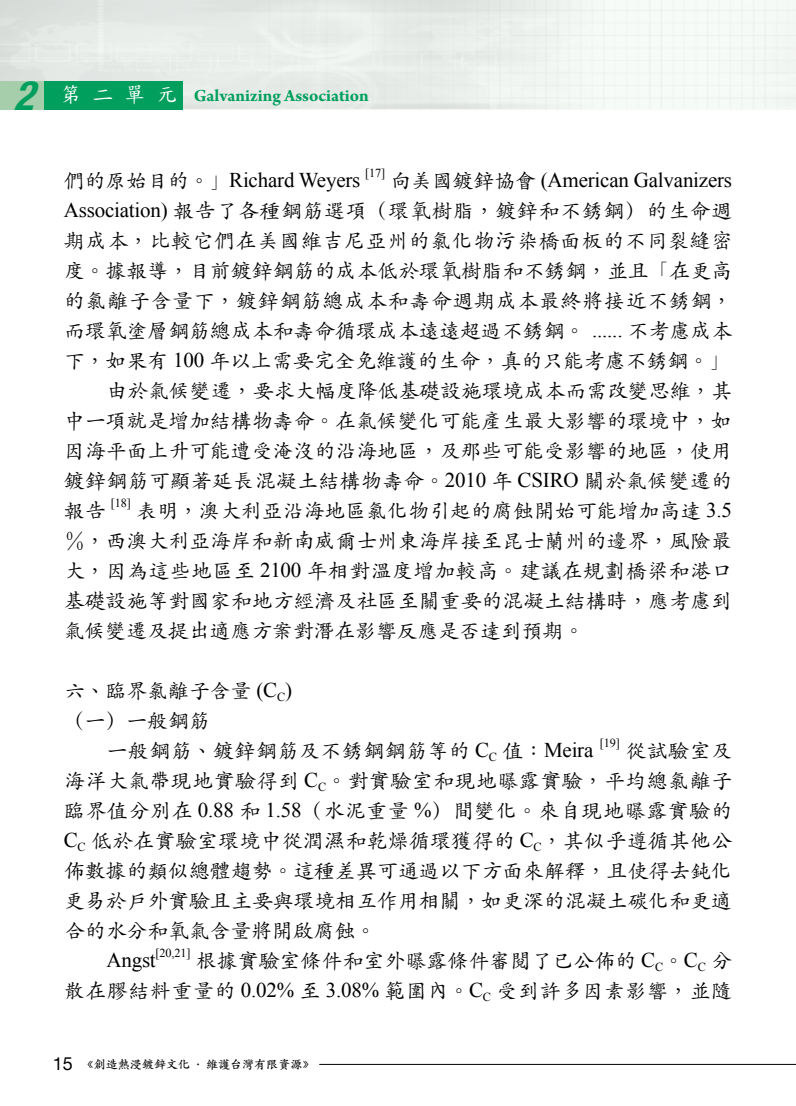
<style>
.page{position:relative;width:796px;height:1106px;background:#fff}
.page>*{position:absolute;margin:0;border:0;box-sizing:border-box;transform-origin:0 0}
.t1{font:italic 700 condensed 40.65px "Helvetica Neue";color:#009f5d}
.t2{font:21px/30px "ST Kaiti TC";letter-spacing:-.005em;color:#000;text-align:justify}
.t3{font:21px "ST Kaiti TC";letter-spacing:.03em;color:#000}
.t4{font:21px "Times New Roman";letter-spacing:-.01em;color:#000}
.t5{font:21px "ST Kaiti TC";letter-spacing:.025em;color:#000}
.t6{font:21px "ST Kaiti TC";letter-spacing:.02em;color:#000}
.t7{font:700 18px "Arno Pro";color:#009f5d}
.t8{font:12.3px "Times New Roman";letter-spacing:-.01em;color:#000}
.t9{font:700 12px "ST Kaiti TC";color:#000}
.s1{font-family:"ST Kaiti TC"}
.s2{font-family:"Times New Roman"}
.s3{font-family:"Helvetica Neue";font-weight:400;font-size:18px}
</style>
<div class="page">
<hr style="left:0;top:110px;width:795px;height:1px;background:#f4f9f4">
<div style="left:0;top:81px;width:183px;height:29px;background:#009f5d"></div>
<div style="left:0;top:81px;width:43px;height:29px;background:#a6ceaa"></div>
<hr style="left:319px;top:1064px;width:476px;height:1px;background:#000">
<h1 class="t1" style="left:14px;top:61px;width:38px">2</h1>
<p class="t7" style="left:194px;top:85px;width:176px">Galvanizing Association</p>
<p class="t4" style="left:64px;top:165px;width:298px"><span class="s1">們的原始目的︒」</span>Richard Weyers</p>
<p class="t8" style="left:365px;top:165px;width:22px">[17]</p>
<p class="t4" style="left:390px;top:165px;width:343px"><span class="s1">向美國鍍鋅協會</span> (American Galvanizers</p>
<p class="t5" style="left:64px;top:197px;width:669px"><span class="s2">Association)</span> 報告了各種鋼筋選項（環氧樹脂，鍍鋅和不銹鋼）的生命週</p>
<p class="t3" style="left:64px;top:227px;width:669px">期成本，比較它們在美國維吉尼亞州的氯化物污染橋面板的不同裂縫密</p>
<p class="t2" style="left:64px;top:254px;width:669px">度︒據報導，目前鍍鋅鋼筋的成本低於環氧樹脂和不銹鋼，並且「在更高</p>
<p class="t3" style="left:64px;top:287px;width:669px">的氯離子含量下，鍍鋅鋼筋總成本和壽命週期成本最終將接近不銹鋼，</p>
<p class="t2" style="left:64px;top:314px;width:669px">而環氧塗層鋼筋總成本和壽命循環成本遠遠超過不銹鋼︒ <span class="s2">......</span> 不考慮成本</p>
<p class="t2" style="left:64px;top:344px;width:667px">下，如果有 <span class="s2">100</span> 年以上需要完全免維護的生命，真的只能考慮不銹鋼︒」</p>
<p class="t2" style="left:106px;top:374px;width:627px">由於氣候變遷，要求大幅度降低基礎設施環境成本而需改變思維，其</p>
<p class="t2" style="left:64px;top:404px;width:669px">中一項就是增加結構物壽命︒在氣候變化可能產生最大影響的環境中，如</p>
<p class="t2" style="left:64px;top:434px;width:669px">因海平面上升可能遭受淹沒的沿海地區，及那些可能受影響的地區，使用</p>
<p class="t2" style="left:64px;top:464px;width:669px">鍍鋅鋼筋可顯著延長混凝土結構物壽命︒<span class="s2">2010</span> 年 <span class="s2">CSIRO</span> 關於氣候變遷的</p>
<p class="t2" style="left:64px;top:494px;width:43px">報告</p>
<p class="t8" style="left:111px;top:495px;width:22px">[18]</p>
<p class="t2" style="left:64px;top:494px;width:669px;text-indent:72px">表明，澳大利亞沿海地區氯化物引起的腐蝕開始可能增加高達 <span class="s2">3.5</span>％，西澳大利亞海岸和新南威爾士州東海岸接至昆士蘭州的邊界，風險最大，因為這些地區至 <span class="s2">2100</span> 年相對溫度增加較高︒建議在規劃橋梁和港口基礎設施等對國家和地方經濟及社區至關重要的混凝土結構時，應考慮到氣候變遷及提出適應方案對潛在影響反應是否達到預期︒</p>
<p class="t2" style="left:64px;top:674px;width:229px">六︑臨界氯離子含量 <span class="s2">(C</span><sub>C</sub><span class="s2">)</span>（一）一般鋼筋</p>
<p class="t6" style="left:106px;top:737px;width:488px">一般鋼筋︑鍍鋅鋼筋及不銹鋼鋼筋等的 <span class="s2">C</span><sub>C</sub> 值：<span class="s2">Meira</span></p>
<p class="t8" style="left:599px;top:735px;width:22px">[19]</p>
<p class="t2" style="left:64px;top:734px;width:669px;text-indent:561px">從試驗室及海洋大氣帶現地實驗得到 <span class="s2">C</span><sub>C</sub>︒對實驗室和現地曝露實驗，平均總氯離子臨界值分別在 <span class="s2">0.88</span> 和 <span class="s2">1.58</span>（水泥重量 <span class="s2">%</span>）間變化︒來自現地曝露實驗的<span class="s2">C</span><sub>C</sub> 低於在實驗室環境中從潤濕和乾燥循環獲得的 <span class="s2">C</span><sub>C</sub>，其似乎遵循其他公佈數據的類似總體趨勢︒這種差異可通過以下方面來解釋，且使得去鈍化更易於戶外實驗且主要與環境相互作用相關，如更深的混凝土碳化和更適合的水分和氧氣含量將開啟腐蝕︒</p>
<p class="t4" style="left:106px;top:945px;width:51px">Angst</p>
<p class="t8" style="left:155px;top:945px;width:36px">[20,21]</p>
<p class="t2" style="left:64px;top:944px;width:669px;text-align:right">根據實驗室條件和室外曝露條件審閱了已公佈的 <span class="s2">C</span><sub>C</sub>︒<span class="s2">C</span><sub>C</sub> 分<br>散在膠結料重量的 <span class="s2">0.02%</span> 至 <span class="s2">3.08%</span> 範圍內︒<span class="s2">C</span><sub>C</sub> 受到許多因素影響，並隨</p>
<p class="t9" style="left:53px;top:1057px;width:263px"><span class="s3">15</span> 《創造熱浸鍍鋅文化 ‧ 維護台灣有限資源》</p>
</div>
